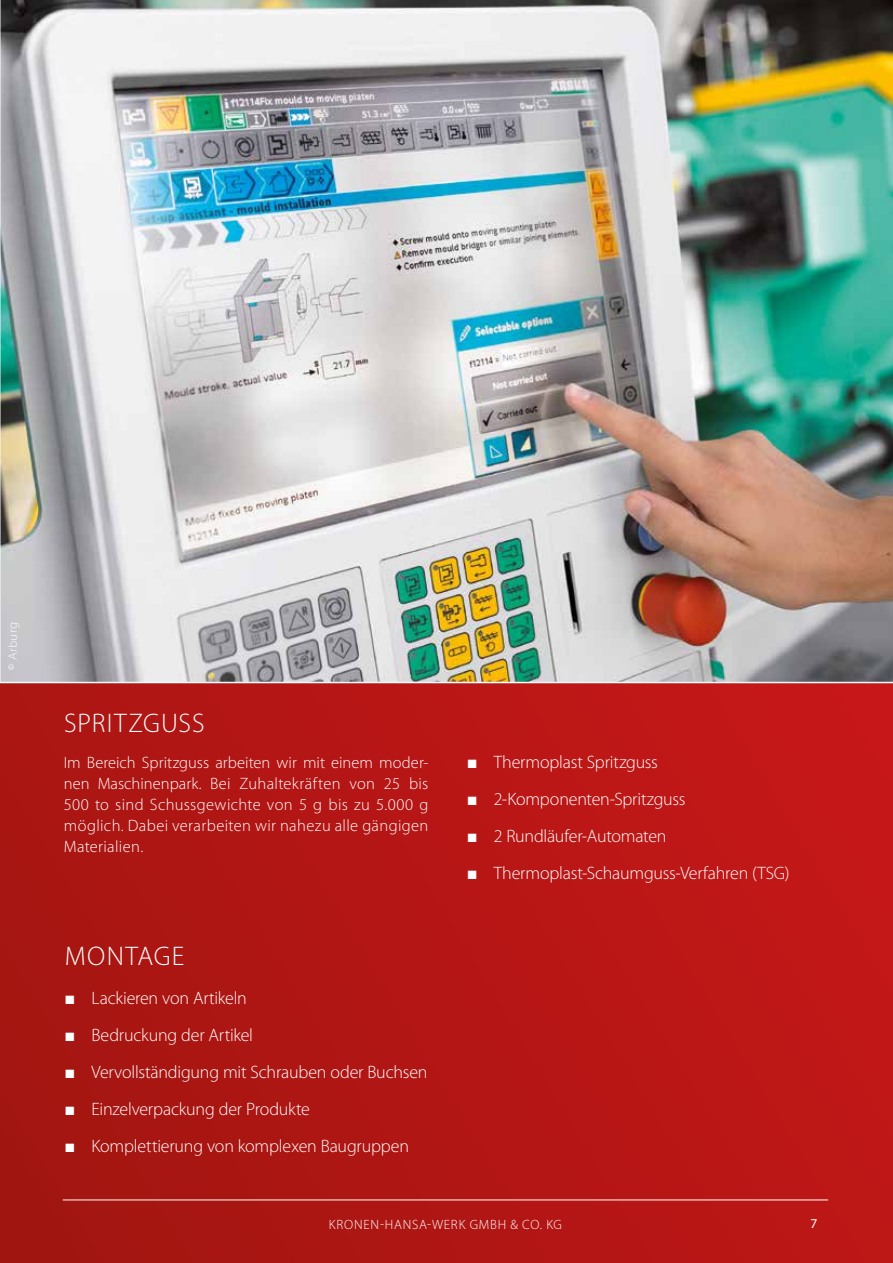
<style>
.page{position:relative;width:893px;height:1263px;background:#fff}
.page>*{position:absolute;margin:0;border:0;box-sizing:border-box;transform-origin:0 0}
.t1{font:300 27px "Myriad Pro";letter-spacing:.035em;color:#fff}
.t2{font:300 18px "Myriad Pro";letter-spacing:-.015em;color:#fff}
.t3{font:300 16.5px/21px "Myriad Pro";letter-spacing:.02em;color:#fff;text-align:justify}
.t4{font:300 13.5px "Myriad Pro";letter-spacing:.06em;color:#fff}
.t5{font:13.5px "Myriad Pro";color:#fff}
.t6{font:300 semi-expanded 12px "Myriad Pro";letter-spacing:.025em;color:#fff}
.s1{font-family:"Rotis Sans Serif";font-weight:400;font-stretch:normal}
.s2{font-family:"Arial";font-weight:700}
</style>
<div class="page">
<div style="left:1px;top:0;width:892px;height:1263px;background:linear-gradient(to right,#a61612,#c31718)"></div>
<hr style="left:63px;top:1199px;width:765px;height:1px;background:#fff">
<img style="left:0;top:0;width:893px;height:683px">
<p class="t6" style="left:6px;top:670px;width:49px;rotate:-90deg"><span class="s1">©</span> Arburg</p>
<h1 class="t1" style="left:64px;top:706px;width:142px">SPRITZGUSS</h1>
<p class="t3" style="left:64px;top:752px;width:366px">Im Bereich Spritzguss arbeiten wir mit einem moder&shy;nen Maschinenpark. Bei Zuhaltekräften von 25 bis 500 to sind Schussgewichte von 5 g bis zu 5.000 g möglich. Dabei verarbeiten wir nahezu alle gängigen Materialien.</p>
<p class="t2" style="left:467px;top:751px;width:193px"><span class="s2">■</span> Thermoplast Spritzguss</p>
<p class="t2" style="left:467px;top:788px;width:220px"><span class="s2">■</span> 2-Komponenten-Spritzguss</p>
<p class="t2" style="left:467px;top:825px;width:201px"><span class="s2">■</span> 2 Rundläufer-Automaten</p>
<p class="t2" style="left:467px;top:862px;width:324px"><span class="s2">■</span> Thermoplast-Schaumguss-Verfahren (TSG)</p>
<h1 class="t1" style="left:65px;top:939px;width:121px">MONTAGE</h1>
<p class="t2" style="left:65px;top:987px;width:184px"><span class="s2">■</span> Lackieren von Artikeln</p>
<p class="t2" style="left:65px;top:1024px;width:190px"><span class="s2">■</span> Bedruckung der Artikel</p>
<p class="t2" style="left:65px;top:1061px;width:364px"><span class="s2">■</span> Vervollständigung mit Schrauben oder Buchsen</p>
<p class="t2" style="left:65px;top:1098px;width:247px"><span class="s2">■</span> Einzelverpackung der Produkte</p>
<p class="t2" style="left:65px;top:1135px;width:346px"><span class="s2">■</span> Komplettierung von komplexen Baugruppen</p>
<p class="t4" style="left:329px;top:1216px;width:235px">KRONEN-HANSA-WERK GMBH &amp; CO. KG</p>
<p class="t5" style="left:810px;top:1215px;width:8px">7</p>
</div>
